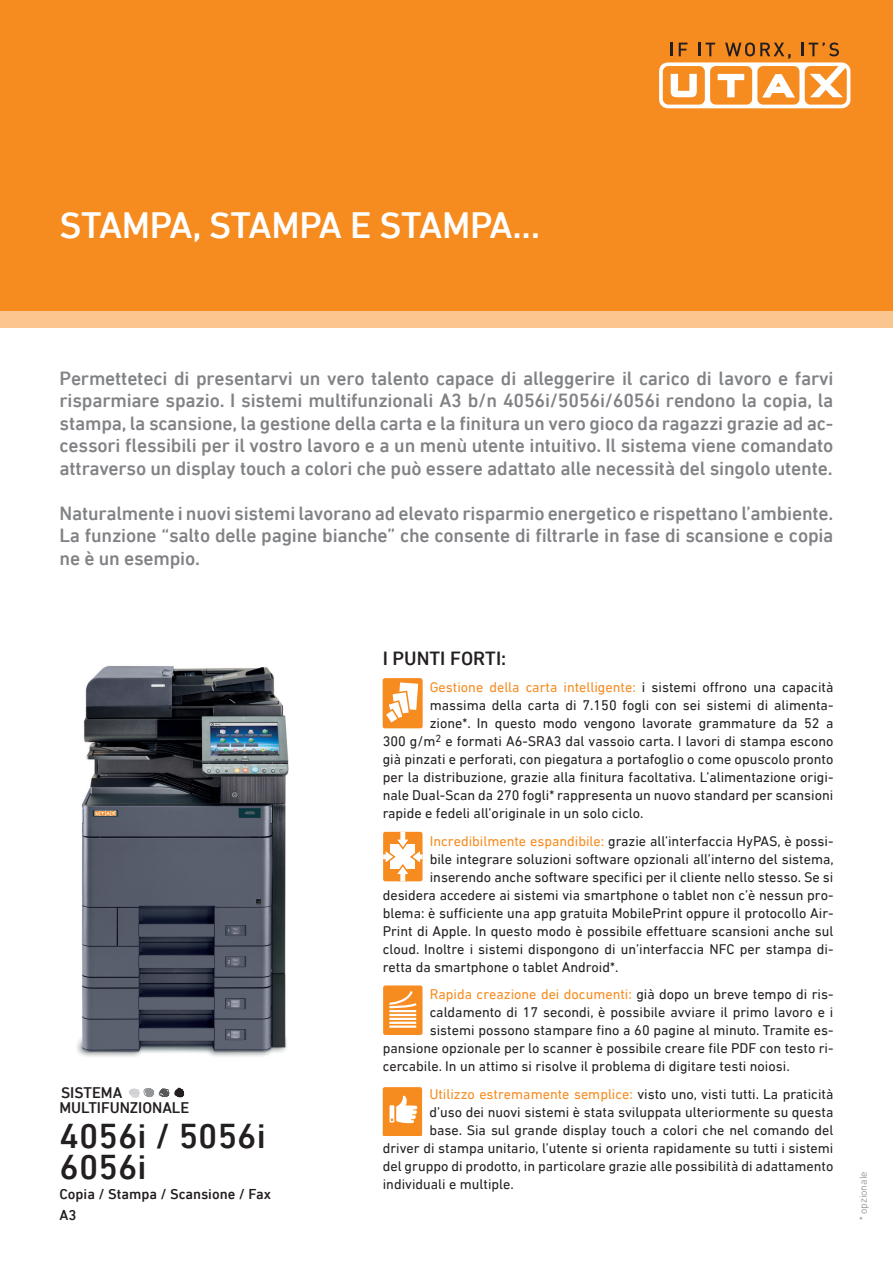
<style>
.page{position:relative;width:893px;height:1263px;background:#fff}
.page>*{position:absolute;margin:0;border:0;box-sizing:border-box;transform-origin:0 0}
.t1{font:500 37.5px "DIN Next LT Pro";letter-spacing:-.01em;color:#fff}
.t2{font:500 35.25px/31px "DIN Next LT Pro";letter-spacing:.005em;color:#231f20}
.t3{font:500 19.5px/22.5px "DIN Next LT Pro";letter-spacing:-.01em;color:#808285;text-align:justify}
.t4{font:500 19.5px "DIN Next LT Pro";color:#231f20}
.t5{font:500 15.75px/15px "DIN Next LT Pro";color:#231f20}
.t6{font:500 14.7px/21px "DIN Next LT Pro";color:#231f20}
.t7{font:14.25px "DIN Next LT Pro";color:#231f20}
.t8{font:14.25px "DIN Next LT Pro";color:#f68b1f}
.t9{font:300 10.5px "DIN Next LT Pro";color:#808285}
.s1{color:#231f20}
.s2{color:#f68b1f}
</style>
<div class="page">
<div style="left:0;top:0;width:893px;height:310px;background:#f68b1f"></div>
<div style="left:0;top:310px;width:893px;height:17px;background:#fac58f"></div>
<div style="left:659px;top:62px;width:191px;height:46px;background:#fff;border-radius:9px"></div>
<div style="left:663px;top:66px;width:42px;height:39px;background:#f68b1f;border-radius:6px"></div>
<div style="left:710px;top:66px;width:42px;height:39px;background:#f68b1f;border-radius:6px"></div>
<div style="left:757px;top:66px;width:42px;height:39px;background:#f68b1f;border-radius:6px"></div>
<div style="left:805px;top:66px;width:42px;height:39px;background:#f68b1f;border-radius:6px"></div>
<svg style="left:671px;top:74px;width:26px;height:23px"></svg>
<svg style="left:718px;top:74px;width:26px;height:23px"></svg>
<svg style="left:810px;top:66px;width:36px;height:31px"></svg>
<svg style="left:762px;top:74px;width:33px;height:24px"></svg>
<svg style="left:671px;top:43px;width:2px;height:13px"></svg>
<svg style="left:679px;top:43px;width:8px;height:13px"></svg>
<svg style="left:699px;top:43px;width:16px;height:13px"></svg>
<svg style="left:725px;top:43px;width:65px;height:16px"></svg>
<svg style="left:802px;top:43px;width:37px;height:13px"></svg>
<svg style="left:383px;top:678px;width:39px;height:50px"></svg>
<svg style="left:129px;top:1088px;width:55px;height:9px"></svg>
<div style="left:383px;top:1088px;width:39px;height:48px;background:#f68b1f;border-radius:2px"></div>
<svg style="left:390px;top:1096px;width:27px;height:27px"></svg>
<div style="left:383px;top:985px;width:39px;height:50px;background:#f68b1f;border-radius:2px"></div>
<svg style="left:389px;top:991px;width:28px;height:37px"></svg>
<svg style="left:383px;top:832px;width:39px;height:49px"></svg>
<img style="left:77px;top:666px;width:212px;height:391px">
<h1 class="t1" style="left:60px;top:204px;width:482px">STAMPA, STAMPA E STAMPA...</h1>
<p class="t3" style="left:60px;top:367px;width:775px">Permetteteci di presentarvi un vero talento capace di alleggerire il carico di lavoro e farvi risparmiare spazio. I sistemi multifunzionali A3 b/n 4056i/5056i/6056i rendono la copia, la stampa, la scansione, la gestione della carta e la finitura un vero gioco da ragazzi grazie ad ac&shy;cessori flessibili per il vostro lavoro e a un menù utente intuitivo. Il sistema viene comandato attraverso un display touch a colori che può essere adattato alle necessità del singolo utente.</p>
<h3 class="t3" style="left:60px;top:502px;width:775px">Naturalmente i nuovi sistemi lavorano ad elevato risparmio energetico e rispettano l’ambiente.<br>La funzione “salto delle pagine bianche” che consente di filtrarle in fase di scansione e copia ne è un esempio.</h3>
<p class="t5" style="left:60px;top:1085px;width:131px">SISTEMA<br>MULTIFUNZIONALE</p>
<h2 class="t2" style="left:60px;top:1120px;width:208px">4056i / 5056i<br>6056i</h2>
<p class="t6" style="left:60px;top:1183px;width:213px">Copia / Stampa / Scansione / Fax<br>A3</p>
<h3 class="t4" style="left:383px;top:647px;width:125px">I PUNTI FORTI:</h3>
<p class="t8" style="left:430px;top:679px;width:405px">Gestione della carta intelligente: <span class="s1">i sistemi offrono una capacità</span></p>
<p class="t7" style="left:430px;top:697px;width:405px">massima della carta di 7.150 fogli con sei sistemi di alimenta-</p>
<p class="t7" style="left:430px;top:715px;width:405px">zione*. In questo modo vengono lavorate grammature da 52 a</p>
<p class="t7" style="left:383px;top:733px;width:452px">300 g/m<sup>2</sup> e formati A6-SRA3 dal vassoio carta. I lavori di stampa escono</p>
<p class="t7" style="left:383px;top:751px;width:452px">già pinzati e perforati, con piegatura a portafoglio o come opuscolo pronto</p>
<p class="t7" style="left:383px;top:769px;width:452px">per la distribuzione, grazie alla finitura facoltativa. L’alimentazione origi-</p>
<p class="t7" style="left:383px;top:787px;width:452px">nale Dual-Scan da 270 fogli* rappresenta un nuovo standard per scansioni</p>
<p class="t7" style="left:383px;top:805px;width:262px">rapide e fedeli all’originale in un solo ciclo.</p>
<p class="t7" style="left:430px;top:832px;width:405px"><span class="s2">Incredibilmente espandibile:</span> grazie all’interfaccia HyPAS, è possi-</p>
<p class="t7" style="left:430px;top:850px;width:405px">bile integrare soluzioni software opzionali all’interno del sistema,</p>
<p class="t7" style="left:430px;top:868px;width:405px">inserendo anche software specifici per il cliente nello stesso. Se si</p>
<p class="t7" style="left:383px;top:886px;width:452px">desidera accedere ai sistemi via smartphone o tablet non c’è nessun pro-</p>
<p class="t7" style="left:383px;top:904px;width:452px">blema: è sufficiente una app gratuita MobilePrint oppure il protocollo Air-</p>
<p class="t7" style="left:383px;top:922px;width:452px">Print di Apple. In questo modo è possibile effettuare scansioni anche sul</p>
<p class="t7" style="left:383px;top:940px;width:452px">cloud. Inoltre i sistemi dispongono di un’interfaccia NFC per stampa di-</p>
<p class="t7" style="left:383px;top:958px;width:237px">retta da smartphone o tablet Android*.</p>
<p class="t8" style="left:430px;top:986px;width:405px">Rapida creazione dei documenti: <span class="s1">già dopo un breve tempo di ris-</span></p>
<p class="t7" style="left:430px;top:1004px;width:405px">caldamento di 17 secondi, è possibile avviare il primo lavoro e i</p>
<p class="t7" style="left:430px;top:1022px;width:405px">sistemi possono stampare fino a 60 pagine al minuto. Tramite es-</p>
<p class="t7" style="left:383px;top:1040px;width:452px">pansione opzionale per lo scanner è possibile creare file PDF con testo ri-</p>
<p class="t7" style="left:383px;top:1058px;width:408px">cercabile. In un attimo si risolve il problema di digitare testi noiosi.</p>
<p class="t7" style="left:429px;top:1086px;width:406px"><span class="s2">Utilizzo estremamente semplice:</span> visto uno, visti tutti. La praticità</p>
<p class="t7" style="left:429px;top:1104px;width:406px">d’uso dei nuovi sistemi è stata sviluppata ulteriormente su questa</p>
<p class="t7" style="left:429px;top:1122px;width:406px">base. Sia sul grande display touch a colori che nel comando del</p>
<p class="t7" style="left:383px;top:1140px;width:452px">driver di stampa unitario, l’utente si orienta rapidamente su tutti i sistemi</p>
<p class="t7" style="left:383px;top:1158px;width:452px">del gruppo di prodotto, in particolare grazie alle possibilità di adattamento</p>
<p class="t7" style="left:383px;top:1176px;width:133px">individuali e multiple.</p>
<p class="t9" style="left:857px;top:1220px;width:51px;rotate:-90deg">* opzionale</p>
</div>
